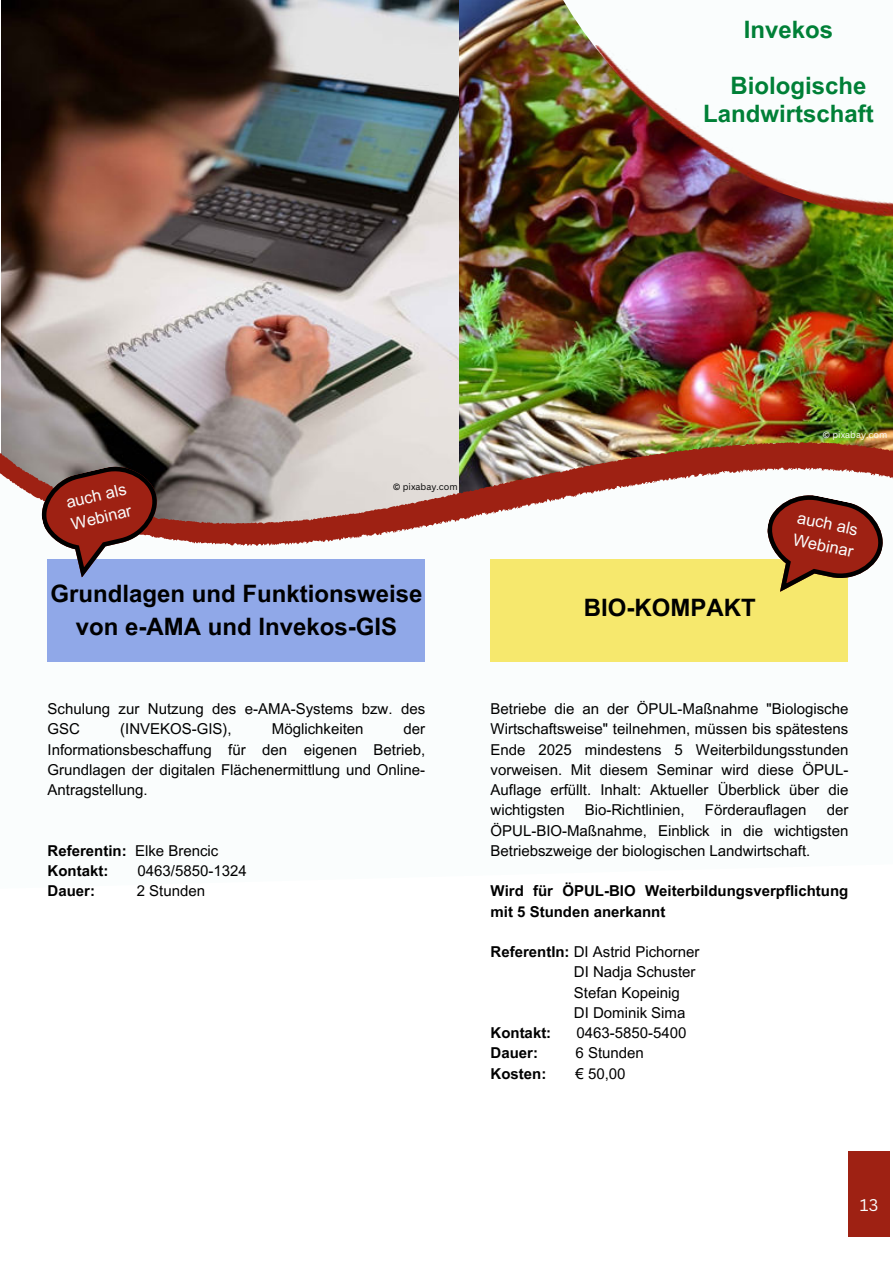
<style>
.page{position:relative;width:893px;height:1264px;background:#fff}
.page>*{position:absolute;margin:0;border:0;box-sizing:border-box;transform-origin:0 0}
.t1{font:700 24px/32.5px "Arial MT Pro";color:#000;text-align:center}
.t2{font:700 24px/28px "Arial MT Pro";color:#008037}
.t3{font:16.5px/22.5px "Arial MT Pro";color:#fafdfd}
.t4{font:16.5px "Canva Sans";color:#fafdfd}
.t5{font:15px/20.2px "Arial MT Pro";color:#000;text-align:justify}
.t6{font:700 15px/20.2px "Arial MT Pro";color:#000}
.t7{font:9px "Canva Sans";color:#fafdfd}
.t8{font:9px "Canva Sans";color:#000}
.s1{font-weight:400}
.s2{font-weight:700}
</style>
<div class="page">
<img style="left:459px;top:0;width:45px;height:216px">
<img style="left:504px;top:0;width:90px;height:216px">
<img style="left:1px;top:0;width:458px;height:216px">
<img style="left:0;top:216px;width:892px;height:446px">
<div style="left:48px;top:559px;width:377px;height:102px;background:#90a8e8"></div>
<svg style="left:38px;top:462px;width:122px;height:87px;background:#8a3c33"></svg>
<div style="left:848px;top:1151px;width:41px;height:86px;background:#9e2113"></div>
<div style="left:490px;top:559px;width:358px;height:102px;background:#f6e86d"></div>
<svg style="left:765px;top:491px;width:120px;height:91px"></svg>
<img style="left:569px;top:45px;width:323px;height:202px">
<h1 class="t2" style="left:743px;top:16px;width:91px">Invekos</h1>
<h1 class="t2" style="left:703px;top:72px;width:172px;text-indent:27px">Biologische<br>Landwirtschaft</h1>
<p class="t3" style="left:64px;top:492px;width:63px;rotate:-13deg">auch als<br>Webinar</p>
<p class="t8" style="left:393px;top:481px;width:66px">© pixabay.com</p>
<h1 class="t1" style="left:50px;top:578px;width:373px">Grundlagen und Funktionsweise von e-AMA und Invekos-GIS</h1>
<p class="t5" style="left:48px;top:699px;width:379px">Schulung zur Nutzung des e-AMA-Systems bzw. des<br>GSC</p>
<p class="t5" style="left:120px;top:719px;width:113px">(INVEKOS-GIS),</p>
<p class="t5" style="left:272px;top:719px;width:93px">Möglichkeiten</p>
<p class="t5" style="left:48px;top:719px;width:379px;text-indent:356px">der Informationsbeschaffung für den eigenen Betrieb, Grundlagen der digitalen Flächenermittlung und Online-Antragstellung.</p>
<p class="t6" style="left:48px;top:841px;width:172px">Referentin: <span class="s1">Elke Brencic<br></span>Kontakt:</p>
<p class="t5" style="left:138px;top:861px;width:111px">0463/5850-1324</p>
<p class="t6" style="left:48px;top:881px;width:49px">Dauer:</p>
<p class="t5" style="left:137px;top:881px;width:70px">2 Stunden</p>
<p class="t7" style="left:822px;top:429px;width:66px">© pixabay.com</p>
<h1 class="t1" style="left:584px;top:592px;width:173px">BIO-KOMPAKT</h1>
<p class="t3" style="left:799px;top:506px;width:63px;rotate:12deg">auch als<br>Webinar</p>
<p class="t5" style="left:490px;top:699px;width:359px">Betriebe die an der ÖPUL-Maßnahme "Biologische Wirtschaftsweise" teilnehmen, müssen bis spätestens Ende 2025 mindestens 5 Weiterbildungsstunden vorweisen. Mit diesem Seminar wird diese ÖPUL-Auflage erfüllt. Inhalt: Aktueller Überblick über die wichtigsten</p>
<p class="t5" style="left:584px;top:800px;width:101px">Bio-Richtlinien,</p>
<p class="t5" style="left:704px;top:800px;width:103px">Förderauflagen</p>
<p class="t5" style="left:490px;top:800px;width:359px;text-indent:336px">der ÖPUL-BIO-Maßnahme, Einblick in die wichtigsten Betriebszweige der biologischen Landwirtschaft.</p>
<p class="t6" style="left:490px;top:881px;width:359px">Wird für ÖPUL-BIO Weiterbildungsverpflichtung mit 5 Stunden anerkannt</p>
<p class="t5" style="left:574px;top:942px;width:127px;text-align:left;text-indent:-83px"><span class="s2">ReferentIn:</span> DI Astrid Pichorner<br>DI Nadja Schuster<br>Stefan Kopeinig<br>DI Dominik Sima</p>
<p class="t6" style="left:490px;top:1023px;width:62px">Kontakt:</p>
<p class="t5" style="left:576px;top:1023px;width:111px">0463-5850-5400</p>
<p class="t6" style="left:490px;top:1043px;width:49px">Dauer:</p>
<p class="t5" style="left:575px;top:1043px;width:70px">6 Stunden</p>
<p class="t6" style="left:490px;top:1063px;width:57px">Kosten:</p>
<p class="t5" style="left:575px;top:1063px;width:51px">€ 50,00</p>
<p class="t4" style="left:859px;top:1195px;width:20px">13</p>
</div>
